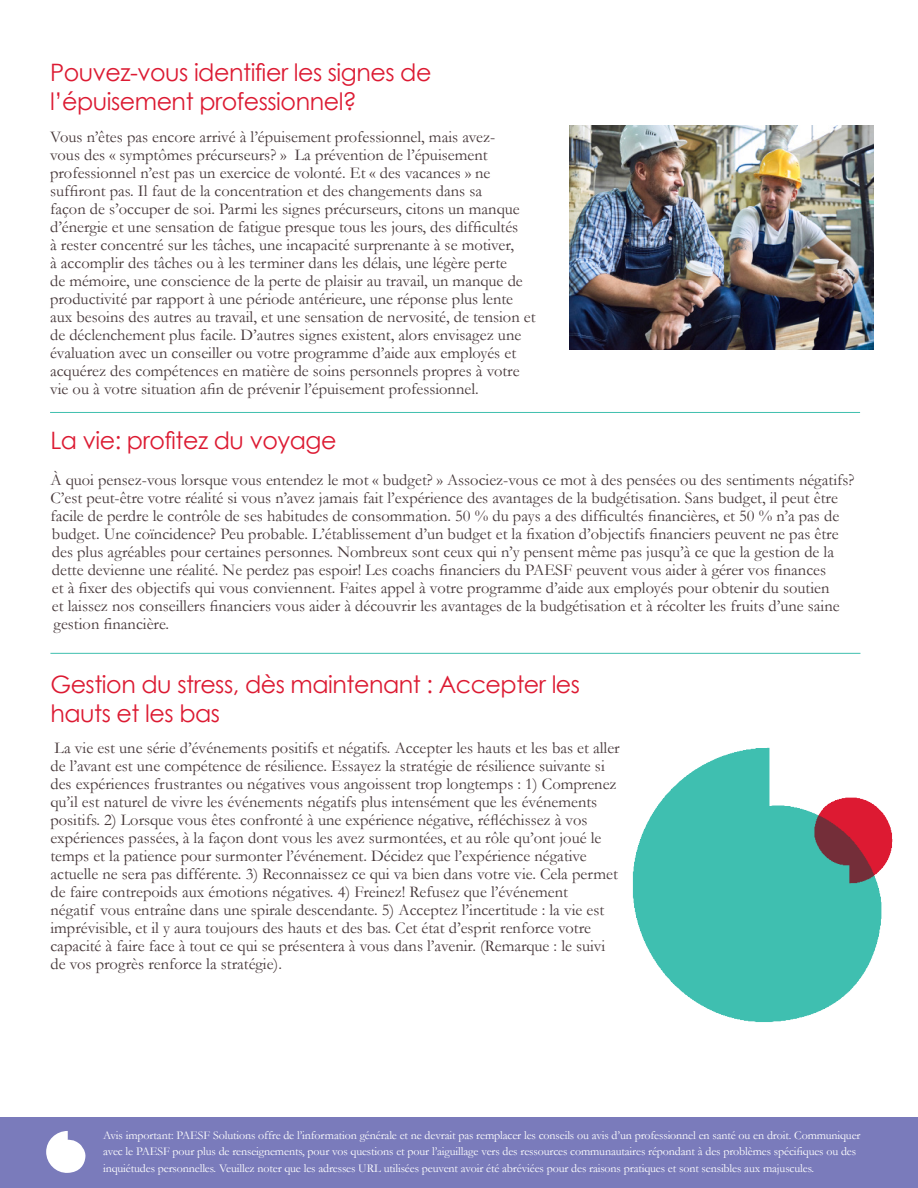
<style>
.page{position:relative;width:918px;height:1188px;background:#fff}
.page>*{position:absolute;margin:0;border:0;box-sizing:border-box;transform-origin:0 0}
.t1{font:24px/28.8px "Century Gothic";letter-spacing:-.02em;color:#dc1a32}
.t2{font:16.5px/18px "Garamond";color:#453638}
.t3{font:12px/16.5px "Garamond";letter-spacing:-.01em;color:#fff}
</style>
<div class="page">
<hr style="left:50px;top:412px;width:810px;height:1px;background:#3fbfae">
<hr style="left:50px;top:653px;width:810px;height:1px;background:#3fbfae">
<div style="left:0;top:1118px;width:918px;height:70px;background:#7a7bbb"></div>
<svg style="left:46px;top:1131px;width:40px;height:42px"></svg>
<img style="left:632px;top:747px;width:261px;height:276px">
<img style="left:569px;top:125px;width:305px;height:224px">
<h1 class="t1" style="left:50px;top:58px;width:383px">Pouvez-vous identifier les signes de l’épuisement professionnel?</h1>
<p class="t2" style="left:50px;top:127px;width:487px">Vous n’êtes pas encore arrivé à l’épuisement professionnel, mais avez-<br>vous des « symptômes précurseurs? » La prévention de l’épuisement professionnel n’est pas un exercice de volonté. Et « des vacances » ne suffiront pas. Il faut de la concentration et des changements dans sa<br>façon de s’occuper de soi. Parmi les signes précurseurs, citons un manque d’énergie et une sensation de fatigue presque tous les jours, des difficultés<br>à rester concentré sur les tâches, une incapacité surprenante à se motiver,<br>à accomplir des tâches ou à les terminer dans les délais, une légère perte<br>de mémoire, une conscience de la perte de plaisir au travail, un manque de productivité par rapport à une période antérieure, une réponse plus lente aux besoins des autres au travail, et une sensation de nervosité, de tension et de déclenchement plus facile. D’autres signes existent, alors envisagez une évaluation avec un conseiller ou votre programme d’aide aux employés et acquérez des compétences en matière de soins personnels propres à votre vie ou à votre situation afin de prévenir l’épuisement professionnel.</p>
<h1 class="t1" style="left:50px;top:426px;width:287px">La vie: profitez du voyage</h1>
<p class="t2" style="left:50px;top:471px;width:806px">À quoi pensez-vous lorsque vous entendez le mot « budget? » Associez-vous ce mot à des pensées ou des sentiments négatifs?<br>C’est peut-être votre réalité si vous n’avez jamais fait l’expérience des avantages de la budgétisation. Sans budget, il peut être facile de perdre le contrôle de ses habitudes de consommation. 50 % du pays a des difficultés financières, et 50 % n’a pas de budget. Une coïncidence? Peu probable. L’établissement d’un budget et la fixation d’objectifs financiers peuvent ne pas être des plus agréables pour certaines personnes. Nombreux sont ceux qui n’y pensent même pas jusqu’à ce que la gestion de la dette devienne une réalité. Ne perdez pas espoir! Les coachs financiers du PAESF peuvent vous aider à gérer vos finances<br>et à fixer des objectifs qui vous conviennent. Faites appel à votre programme d’aide aux employés pour obtenir du soutien<br>et laissez nos conseillers financiers vous aider à découvrir les avantages de la budgétisation et à récolter les fruits d’une saine gestion financière.</p>
<h1 class="t1" style="left:50px;top:670px;width:531px">Gestion du stress, dès maintenant : Accepter les hauts et les bas</h1>
<p class="t2" style="left:50px;top:739px;width:571px">La vie est une série d’événements positifs et négatifs. Accepter les hauts et les bas et aller de l’avant est une compétence de résilience. Essayez la stratégie de résilience suivante si des expériences frustrantes ou négatives vous angoissent trop longtemps : 1) Comprenez qu’il est naturel de vivre les événements négatifs plus intensément que les événements positifs. 2) Lorsque vous êtes confronté à une expérience négative, réfléchissez à vos expériences passées, à la façon dont vous les avez surmontées, et au rôle qu’ont joué le temps et la patience pour surmonter l’événement. Décidez que l’expérience négative actuelle ne sera pas différente. 3) Reconnaissez ce qui va bien dans votre vie. Cela permet de faire contrepoids aux émotions négatives. 4) Freinez! Refusez que l’événement<br>négatif vous entraîne dans une spirale descendante. 5) Acceptez l’incertitude : la vie est imprévisible, et il y aura toujours des hauts et des bas. Cet état d’esprit renforce votre capacité à faire face à tout ce qui se présentera à vous dans l’avenir. (Remarque : le suivi de vos progrès renforce la stratégie).</p>
<p class="t3" style="left:103px;top:1126px;width:759px">Avis important: PAESF Solutions offre de l’information générale et ne devrait pas remplacer les conseils ou avis d’un professionnel en santé ou en droit. Communiquer avec le PAESF pour plus de renseignements, pour vos questions et pour l’aiguillage vers des ressources communautaires répondant à des problèmes spécifiques ou des inquiétudes personnelles. Veuillez noter que les adresses URL utilisées peuvent avoir été abréviées pour des raisons pratiques et sont sensibles aux majuscules.</p>
</div>
